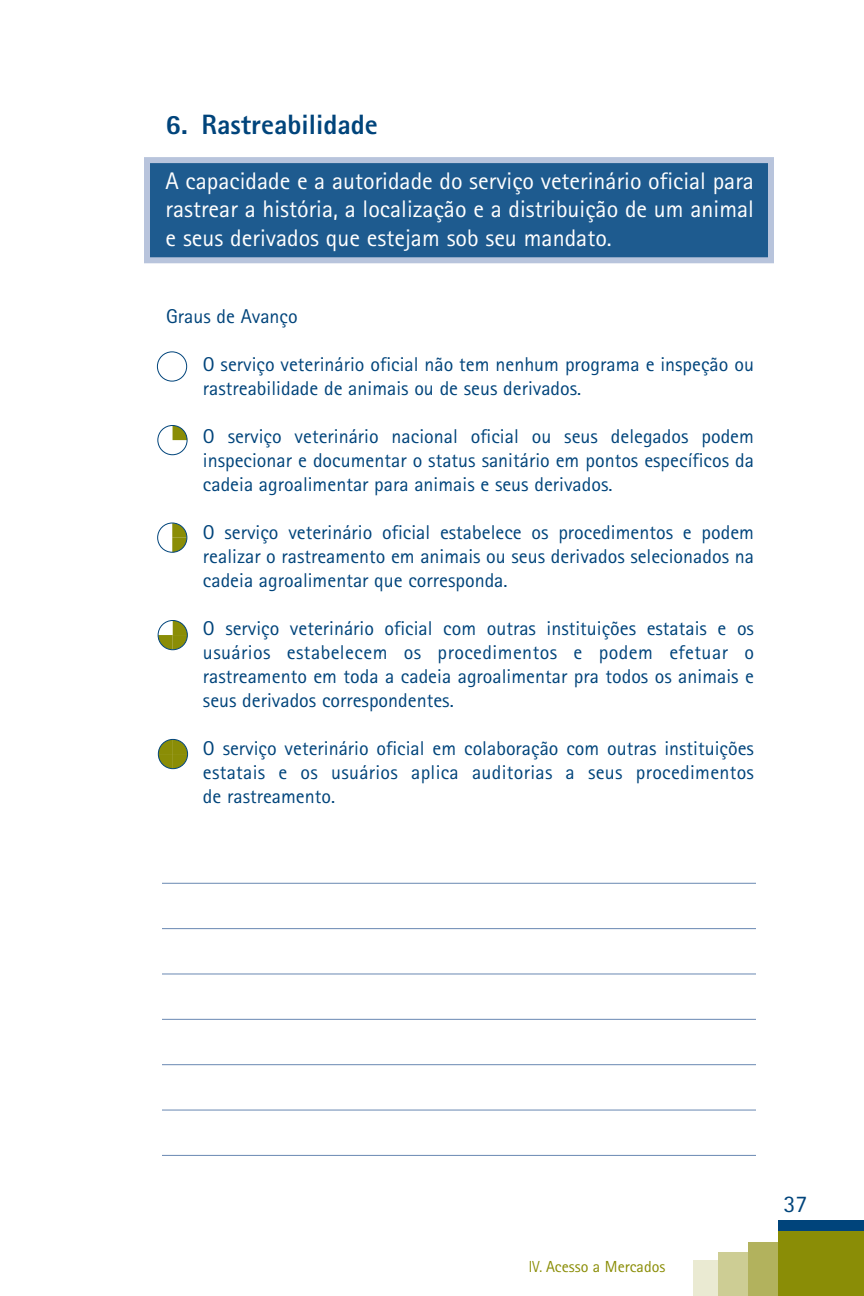
<style>
.page{position:relative;width:864px;height:1296px;background:#fff}
.page>*{position:absolute;margin:0;border:0;box-sizing:border-box;transform-origin:0 0}
.t1{font:800 28px "Rotis Sans Serif";color:#00447b}
.t2{font:24px/28.8px "Rotis Sans Serif";color:#fff;text-align:justify}
.t3{font:24px "Rotis Sans Serif";color:#00447b}
.t4{font:20px/24px "Rotis Sans Serif";color:#00447b;text-align:justify}
.t5{font:16px "Rotis Sans Serif";color:#8a8d06;scale:.85 1}
</style>
<div class="page">
<div style="left:693px;top:1261px;width:64px;height:35px;background:#eaead2"></div>
<div style="left:778px;top:1221px;width:86px;height:12px;background:#00447b"></div>
<div style="left:718px;top:1252px;width:39px;height:44px;background:#cdcd94"></div>
<div style="left:748px;top:1242px;width:34px;height:54px;background:#b2b25d"></div>
<div style="left:779px;top:1231px;width:85px;height:65px;background:#8a8d06"></div>
<div style="left:147px;top:160px;width:624px;height:100px;background:#1e5b8f"></div>
<div style="left:144px;top:157px;width:630px;height:106px;border:6px solid #b8c4dc"></div>
<hr style="left:162px;top:883px;width:594px;height:1px;background:#6988b2">
<hr style="left:162px;top:928px;width:594px;height:1px;background:#6988b2">
<hr style="left:162px;top:973px;width:594px;height:1px;background:#6988b2">
<hr style="left:162px;top:1019px;width:594px;height:1px;background:#6988b2">
<hr style="left:162px;top:1064px;width:594px;height:1px;background:#6988b2">
<hr style="left:162px;top:1110px;width:594px;height:1px;background:#6988b2">
<hr style="left:162px;top:1155px;width:594px;height:1px;background:#6988b2">
<div style="left:157px;top:352px;width:30px;height:29px;border:1px solid #00447b;border-radius:50%"></div>
<svg style="left:173px;top:426px;width:14px;height:14px"></svg>
<div style="left:158px;top:425px;width:29px;height:30px;border:1px solid #00447b;border-radius:50%"></div>
<svg style="left:172px;top:523px;width:15px;height:29px"></svg>
<div style="left:157px;top:523px;width:30px;height:29px;border:1px solid #00447b;border-radius:50%"></div>
<svg style="left:158px;top:620px;width:29px;height:30px"></svg>
<div style="left:158px;top:620px;width:30px;height:30px;border:1px solid #00447b;border-radius:50%"></div>
<svg style="left:158px;top:739px;width:29px;height:30px"></svg>
<div style="left:158px;top:739px;width:30px;height:30px;border:1px solid #00447b;border-radius:50%"></div>
<h1 class="t1" style="left:166px;top:114px;width:214px">6. Rastreabilidade</h1>
<p class="t2" style="left:166px;top:168px;width:590px">A capacidade e a autoridade do serviço veterinário oficial para rastrear a história, a localização e a distribuição de um animal e seus derivados que estejam sob seu mandato.</p>
<p class="t4" style="left:166px;top:306px;width:133px">Graus de Avanço</p>
<p class="t4" style="left:203px;top:354px;width:553px">O serviço veterinário oficial não tem nenhum programa e inspeção ou rastreabilidade de animais ou de seus derivados.</p>
<p class="t4" style="left:203px;top:426px;width:553px">O serviço veterinário nacional oficial ou seus delegados podem inspecionar e documentar o status sanitário em pontos específicos da cadeia agroalimentar para animais e seus derivados.</p>
<p class="t4" style="left:203px;top:522px;width:553px">O serviço veterinário oficial estabelece os procedimentos e podem realizar o rastreamento em animais ou seus derivados selecionados na cadeia agroalimentar que corresponda.</p>
<p class="t4" style="left:203px;top:618px;width:553px">O serviço veterinário oficial com outras instituições estatais e os usuários estabelecem os procedimentos e podem efetuar o rastreamento em toda a cadeia agroalimentar pra todos os animais e seus derivados correspondentes.</p>
<p class="t4" style="left:203px;top:738px;width:553px">O serviço veterinário oficial em colaboração com outras instituições estatais e os usuários aplica auditorias a seus procedimentos de rastreamento.</p>
<p class="t5" style="left:529px;top:1261px;width:162px">IV. Acesso a Mercados</p>
<p class="t3" style="left:784px;top:1196px;width:25px">37</p>
</div>
